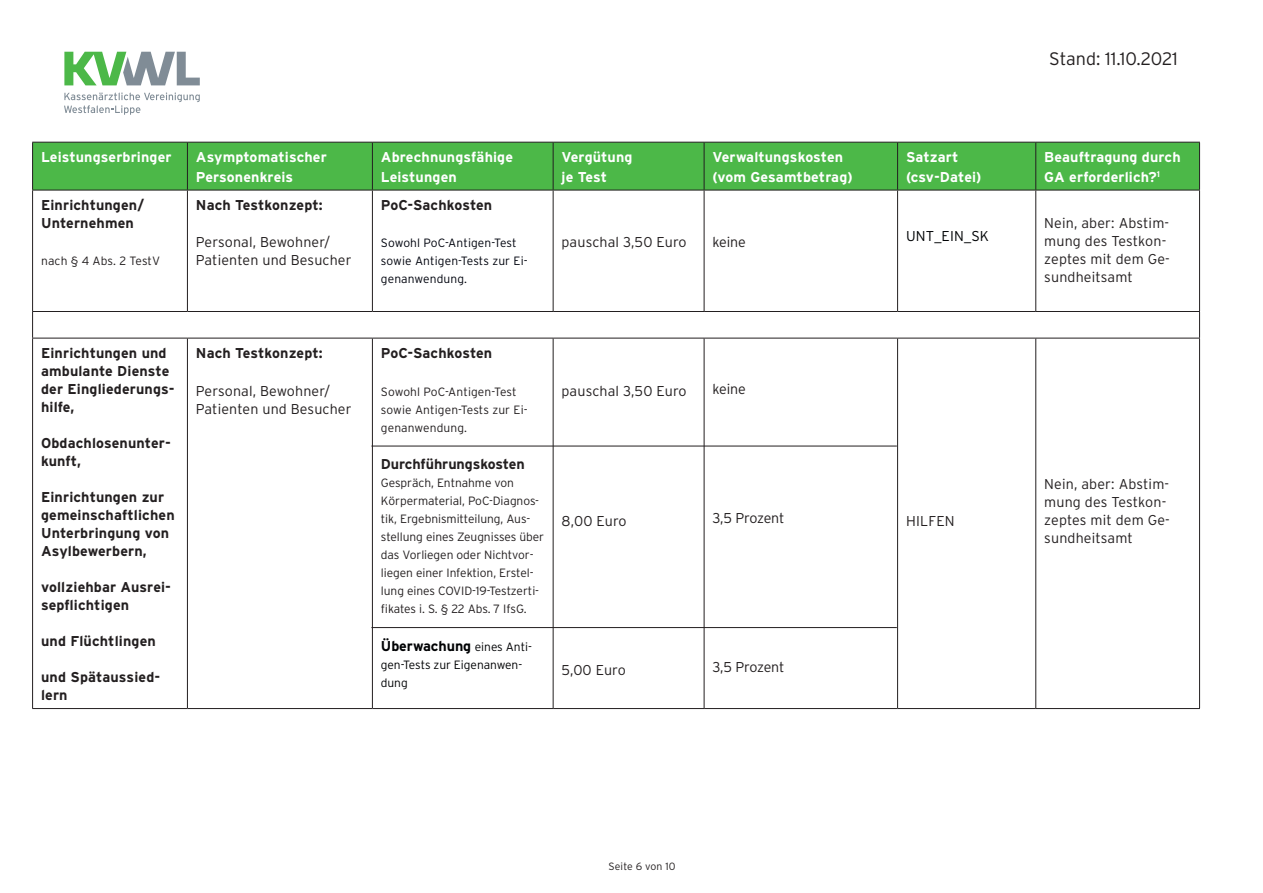
<style>
.page{position:relative;width:1263px;height:893px;background:#fff}
.page>*{position:absolute;margin:0;border:0;box-sizing:border-box;transform-origin:0 0}
.t1{font:300 18px "Interstate";color:#231f20}
.Subhead-2_NEU{font:700 14.25px/18px "Interstate";letter-spacing:.01em;color:#231f20}
.Subhead-2_NEU-2{font:300 14.25px/18px "Interstate";letter-spacing:.01em;color:#231f20}
.Subhead-2_NEU-3{font:700 14.25px/19.5px "Interstate";letter-spacing:.01em;color:#fff}
.Subhead-2_NEU-4{font:700 14.25px "Interstate";letter-spacing:-.005em;color:#010204}
.Subhead-2_NEU-5{font:300 14.25px "Interstate";letter-spacing:-.02em;color:#231f20}
.Subhead-2_NEU-6{font:300 14.25px "Interstate";letter-spacing:.01em;color:#010305}
.Subhead-2_NEU-7{font:300 12px/18px "Interstate";letter-spacing:-.005em;color:#231f20}
.Subhead-2_NEU-8{font:300 12px/18px "Interstate";letter-spacing:.01em;color:#00040e}
.Subhead-2_NEU-9{font:300 12px/18px "Interstate";letter-spacing:-.005em;color:#010204}
.Subhead-2_NEU-10{font:300 10.5px "Interstate";letter-spacing:.01em;color:#231f20}
.s1{font-weight:300;font-size:12px}
</style>
<div class="page">
<svg style="left:64px;top:92px;width:136px;height:23px"></svg>
<svg style="left:64px;top:52px;width:136px;height:33px"></svg>
<div style="left:33px;top:143px;width:1166px;height:47px;background:#4cb848"></div>
<hr style="left:32px;top:142px;width:155px;height:1px;background:#231f20">
<hr style="left:32px;top:143px;width:1px;height:47px;background:#231f20">
<hr style="left:187px;top:142px;width:185px;height:1px;background:#231f20">
<hr style="left:187px;top:143px;width:1px;height:47px;background:#231f20">
<hr style="left:372px;top:142px;width:181px;height:1px;background:#231f20">
<hr style="left:372px;top:143px;width:1px;height:47px;background:#231f20">
<hr style="left:553px;top:142px;width:151px;height:1px;background:#231f20">
<hr style="left:553px;top:143px;width:1px;height:47px;background:#231f20">
<hr style="left:704px;top:142px;width:193px;height:1px;background:#231f20">
<hr style="left:704px;top:143px;width:1px;height:47px;background:#231f20">
<hr style="left:897px;top:142px;width:139px;height:1px;background:#231f20">
<hr style="left:897px;top:143px;width:1px;height:47px;background:#231f20">
<hr style="left:1036px;top:142px;width:164px;height:1px;background:#231f20">
<hr style="left:1035px;top:143px;width:1px;height:47px;background:#231f20">
<hr style="left:1199px;top:143px;width:1px;height:47px;background:#231f20">
<hr style="left:32px;top:190px;width:155px;height:1px;background:#231f20">
<hr style="left:32px;top:190px;width:1px;height:121px;background:#231f20">
<hr style="left:187px;top:190px;width:185px;height:1px;background:#231f20">
<hr style="left:187px;top:190px;width:1px;height:121px;background:#231f20">
<hr style="left:372px;top:190px;width:181px;height:1px;background:#231f20">
<hr style="left:372px;top:190px;width:1px;height:121px;background:#231f20">
<hr style="left:553px;top:190px;width:151px;height:1px;background:#231f20">
<hr style="left:553px;top:190px;width:1px;height:121px;background:#231f20">
<hr style="left:704px;top:190px;width:193px;height:1px;background:#231f20">
<hr style="left:704px;top:190px;width:1px;height:121px;background:#231f20">
<hr style="left:897px;top:190px;width:139px;height:1px;background:#231f20">
<hr style="left:897px;top:190px;width:1px;height:121px;background:#231f20">
<hr style="left:1036px;top:190px;width:164px;height:1px;background:#231f20">
<hr style="left:1035px;top:190px;width:1px;height:121px;background:#231f20">
<hr style="left:1199px;top:190px;width:1px;height:121px;background:#231f20">
<hr style="left:32px;top:311px;width:155px;height:1px;background:#231f20">
<svg style="left:32px;top:312px;width:1px;height:26px"></svg>
<hr style="left:187px;top:311px;width:185px;height:1px;background:#231f20">
<hr style="left:372px;top:311px;width:181px;height:1px;background:#231f20">
<hr style="left:553px;top:311px;width:151px;height:1px;background:#231f20">
<hr style="left:704px;top:311px;width:193px;height:1px;background:#231f20">
<hr style="left:897px;top:311px;width:139px;height:1px;background:#231f20">
<hr style="left:1036px;top:311px;width:164px;height:1px;background:#231f20">
<svg style="left:1199px;top:312px;width:1px;height:26px"></svg>
<hr style="left:32px;top:338px;width:155px;height:1px;background:#231f20">
<hr style="left:32px;top:338px;width:1px;height:370px;background:#231f20">
<hr style="left:187px;top:338px;width:185px;height:1px;background:#231f20">
<hr style="left:187px;top:338px;width:1px;height:370px;background:#231f20">
<hr style="left:372px;top:338px;width:181px;height:1px;background:#231f20">
<hr style="left:372px;top:338px;width:1px;height:370px;background:#231f20">
<hr style="left:553px;top:338px;width:151px;height:1px;background:#231f20">
<hr style="left:553px;top:338px;width:1px;height:370px;background:#231f20">
<hr style="left:704px;top:338px;width:193px;height:1px;background:#231f20">
<hr style="left:704px;top:338px;width:1px;height:370px;background:#231f20">
<hr style="left:897px;top:338px;width:139px;height:1px;background:#231f20">
<hr style="left:897px;top:338px;width:1px;height:370px;background:#231f20">
<hr style="left:1036px;top:338px;width:164px;height:1px;background:#231f20">
<hr style="left:1035px;top:338px;width:1px;height:370px;background:#231f20">
<hr style="left:1199px;top:338px;width:1px;height:370px;background:#231f20">
<hr style="left:32px;top:708px;width:155px;height:1px;background:#231f20">
<hr style="left:187px;top:708px;width:185px;height:1px;background:#231f20">
<hr style="left:372px;top:708px;width:181px;height:1px;background:#231f20">
<hr style="left:553px;top:708px;width:151px;height:1px;background:#231f20">
<hr style="left:704px;top:708px;width:193px;height:1px;background:#231f20">
<hr style="left:897px;top:708px;width:139px;height:1px;background:#231f20">
<hr style="left:1036px;top:708px;width:164px;height:1px;background:#231f20">
<hr style="left:371px;top:446px;width:526px;height:1px;background:#231f20">
<hr style="left:371px;top:627px;width:526px;height:1px;background:#231f20">
<p class="t1" style="left:1049px;top:48px;width:130px">Stand: 11.10.2021</p>
<p class="Subhead-2_NEU-3" style="left:41px;top:147px;width:132px">Leistungserbringer</p>
<p class="Subhead-2_NEU-3" style="left:196px;top:147px;width:132px">Asymptomatischer<br>Personenkreis</p>
<p class="Subhead-2_NEU-3" style="left:381px;top:147px;width:134px">Abrechnungsfähige<br>Leistungen</p>
<p class="Subhead-2_NEU-3" style="left:562px;top:147px;width:72px">Vergütung je Test</p>
<p class="Subhead-2_NEU-3" style="left:713px;top:147px;width:142px">Verwaltungskosten (vom Gesamtbetrag)</p>
<p class="Subhead-2_NEU-3" style="left:906px;top:147px;width:77px">Satzart (csv-Datei)</p>
<p class="Subhead-2_NEU-3" style="left:1044px;top:147px;width:138px">Beauftragung durch<br>GA erforderlich?<sup>1</sup></p>
<p class="Subhead-2_NEU" style="left:41px;top:196px;width:104px">Einrichtungen/<br>Unternehmen</p>
<p class="Subhead-2_NEU-7" style="left:41px;top:252px;width:121px">nach § 4 Abs. 2 TestV</p>
<p class="Subhead-2_NEU" style="left:196px;top:196px;width:128px">Nach Testkonzept:</p>
<p class="Subhead-2_NEU-2" style="left:196px;top:233px;width:157px">Personal, Bewohner/<br>Patienten und Besucher</p>
<p class="Subhead-2_NEU" style="left:381px;top:196px;width:113px">PoC-Sachkosten</p>
<p class="Subhead-2_NEU-8" style="left:381px;top:234px;width:148px">Sowohl PoC-Antigen-Test sowie Antigen-Tests zur Ei&shy;genanwendung.</p>
<p class="Subhead-2_NEU-2" style="left:562px;top:233px;width:127px">pauschal 3,50 Euro</p>
<p class="Subhead-2_NEU-2" style="left:713px;top:233px;width:35px">keine</p>
<p class="Subhead-2_NEU-6" style="left:906px;top:228px;width:85px">UNT_EIN_SK</p>
<p class="Subhead-2_NEU-2" style="left:1044px;top:214px;width:127px">Nein, aber: Abstim&shy;mung des Testkon&shy;zeptes mit dem Ge&shy;sundheitsamt</p>
<p class="Subhead-2_NEU" style="left:41px;top:344px;width:135px">Einrichtungen und ambulante Dienste der Eingliederungs&shy;hilfe,</p>
<p class="Subhead-2_NEU" style="left:41px;top:434px;width:131px">Obdachlosenunter&shy;kunft,</p>
<p class="Subhead-2_NEU" style="left:41px;top:488px;width:135px">Einrichtungen zur gemeinschaftlichen<br>Unterbringung von<br>Asylbewerbern,</p>
<p class="Subhead-2_NEU" style="left:41px;top:578px;width:132px">vollziehbar Ausrei&shy;sepflichtigen</p>
<p class="Subhead-2_NEU" style="left:41px;top:632px;width:116px">und Flüchtlingen</p>
<p class="Subhead-2_NEU" style="left:41px;top:668px;width:121px">und Spätaussied&shy;lern</p>
<p class="Subhead-2_NEU" style="left:196px;top:344px;width:128px">Nach Testkonzept:</p>
<p class="Subhead-2_NEU-2" style="left:196px;top:381px;width:157px">Personal, Bewohner/<br>Patienten und Besucher</p>
<p class="Subhead-2_NEU" style="left:381px;top:344px;width:113px">PoC-Sachkosten</p>
<p class="Subhead-2_NEU-7" style="left:381px;top:382px;width:148px">Sowohl PoC-Antigen-Test sowie Antigen-Tests zur Ei&shy;genanwendung.</p>
<p class="Subhead-2_NEU" style="left:381px;top:455px;width:145px">Durchführungskosten</p>
<p class="Subhead-2_NEU-7" style="left:381px;top:474px;width:165px">Gespräch, Entnahme von<br>Körpermaterial, PoC-Diagnos&shy;tik, Ergebnismitteilung, Aus&shy;stellung eines Zeugnisses über das Vorliegen oder Nichtvor&shy;liegen einer Infektion, Erstel&shy;lung eines COVID-19-Testzerti&shy;fikates i. S. § 22 Abs. 7 IfsG.</p>
<p class="Subhead-2_NEU-4" style="left:381px;top:637px;width:152px">Überwachung <span class="s1">eines Anti-</span></p>
<p class="Subhead-2_NEU-9" style="left:381px;top:655px;width:143px">gen-Tests zur Eigenanwen&shy;dung</p>
<p class="Subhead-2_NEU-2" style="left:562px;top:381px;width:127px">pauschal 3,50 Euro</p>
<p class="Subhead-2_NEU-2" style="left:562px;top:512px;width:67px">8,00 Euro</p>
<p class="Subhead-2_NEU-2" style="left:562px;top:660px;width:66px">5,00 Euro</p>
<p class="Subhead-2_NEU-2" style="left:713px;top:380px;width:35px">keine</p>
<p class="Subhead-2_NEU-5" style="left:713px;top:509px;width:73px">3,5 Prozent</p>
<p class="Subhead-2_NEU-5" style="left:713px;top:658px;width:73px">3,5 Prozent</p>
<p class="Subhead-2_NEU-10" style="left:609px;top:859px;width:69px">Seite 6 von 10</p>
<p class="Subhead-2_NEU-2" style="left:906px;top:512px;width:50px">HILFEN</p>
<p class="Subhead-2_NEU-2" style="left:1044px;top:474px;width:127px">Nein, aber: Abstim&shy;mung des Testkon&shy;zeptes mit dem Ge&shy;sundheitsamt</p>
</div>
